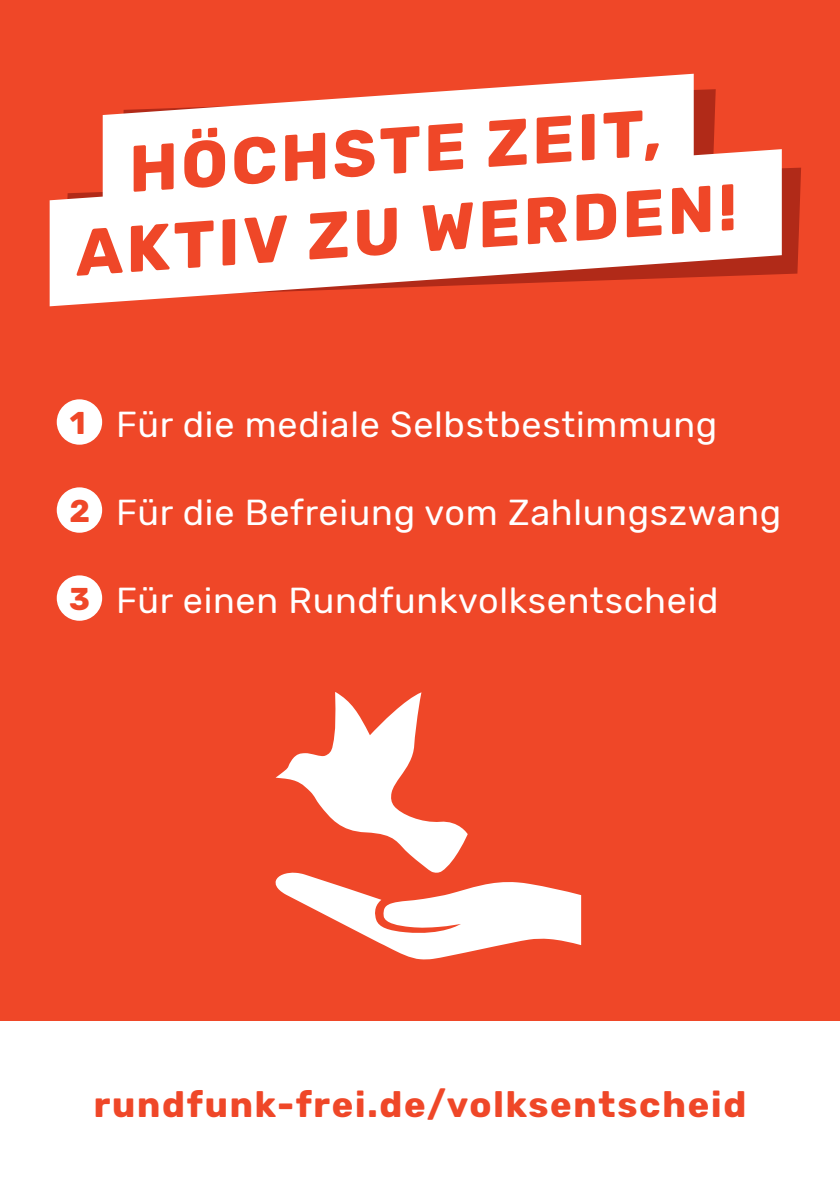
<style>
.page{position:relative;width:840px;height:1191px;background:#fff}
.page>*{position:absolute;margin:0;border:0;box-sizing:border-box;transform-origin:0 0}
.t1{font:700 65.4px "Rubik";color:#ef4728}
.t2{font:36px "Rubik";letter-spacing:.02em;color:#fff}
.t3{font:700 36px "Rubik";letter-spacing:.05em;color:#ef4728}
.s1{font-weight:700;font-size:31.4px;color:#ef4728}
</style>
<div class="page">
<div style="left:0;top:0;width:839px;height:1020px;background:#ef4728"></div>
<svg style="left:275px;top:692px;width:305px;height:267px"></svg>
<svg style="left:102px;top:89px;width:698px;height:185px"></svg>
<svg style="left:50px;top:149px;width:731px;height:157px;fill:#fff"></svg>
<svg style="left:103px;top:74px;width:590px;height:129px;fill:#fff"></svg>
<div style="left:57px;top:399px;width:45px;height:46px;background:#fff;border-radius:50%"></div>
<div style="left:57px;top:487px;width:45px;height:46px;background:#fff;border-radius:50%"></div>
<div style="left:57px;top:575px;width:45px;height:46px;background:#fff;border-radius:50%"></div>
<h1 class="t1" style="left:125px;top:131px;width:534px;rotate:-4deg">HÖCHSTE ZEIT,</h1>
<h1 class="t1" style="left:72px;top:215px;width:664px;rotate:-4deg">AKTIV ZU WERDEN!</h1>
<p class="t2" style="left:70px;top:404px;width:648px"><span class="s1">1</span> Für die mediale Selbstbestimmung</p>
<p class="t2" style="left:69px;top:492px;width:713px"><span class="s1">2</span> Für die Befreiung vom Zahlungszwang</p>
<p class="t2" style="left:69px;top:580px;width:650px"><span class="s1">3</span> Für einen Rundfunkvolksentscheid</p>
<p class="t3" style="left:94px;top:1083px;width:653px">rundfunk-frei.de/volksentscheid</p>
</div>
